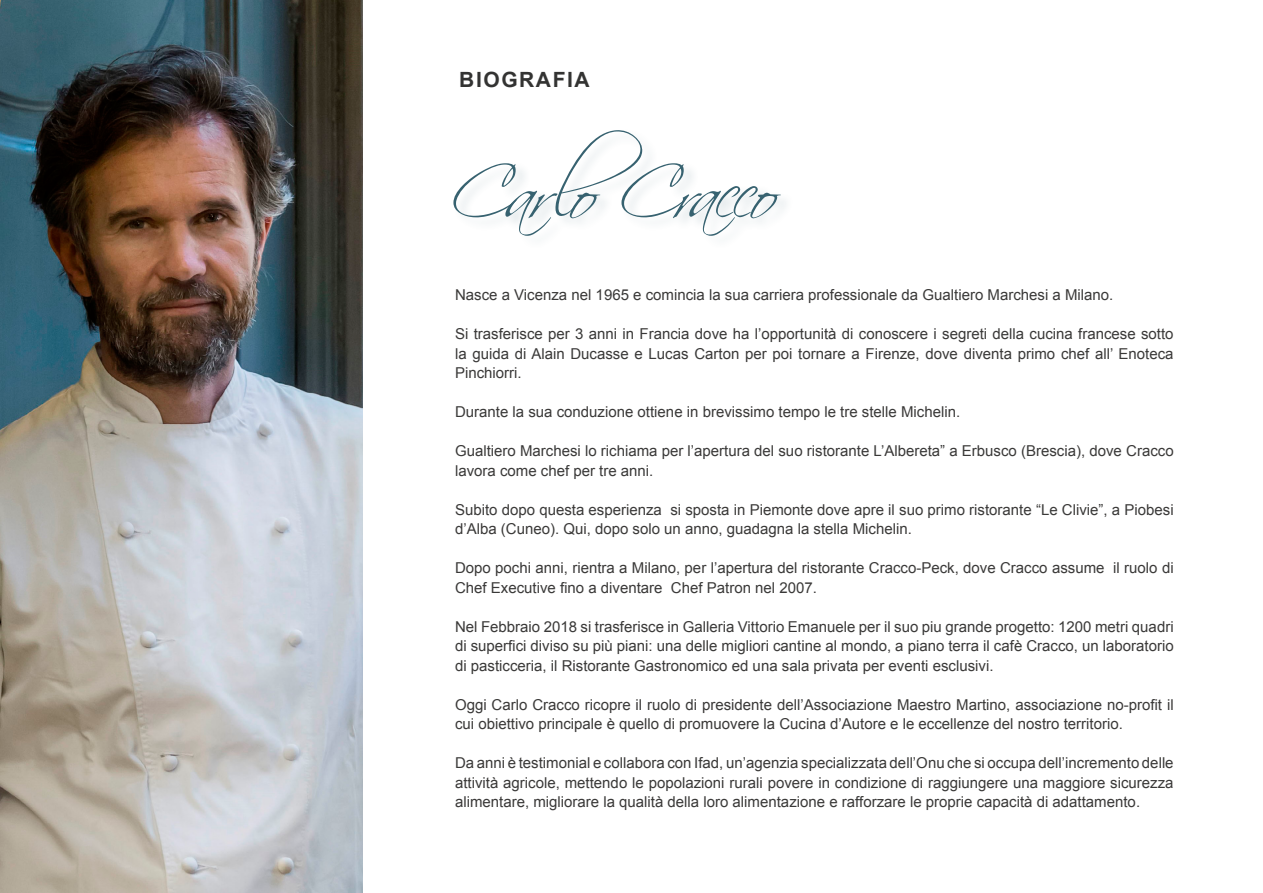
<style>
.page{position:relative;width:1263px;height:893px;background:#fff}
.page>*{position:absolute;margin:0;border:0;box-sizing:border-box;transform-origin:0 0}
.t1{font:72px "Scriptina";letter-spacing:-.12em;color:#376270}
.t2{font:700 21px "Arial";letter-spacing:.075em;color:#333332}
.t3{font:15px/19.5px "Arial";color:#3a3938}
</style>
<div class="page">
<img style="left:0;top:0;width:363px;height:893px">
<h2 class="t2" style="left:459px;top:66px;width:132px">BIOGRAFIA</h2>
<h1 class="t1" style="left:451px;top:150px;width:326px">Car lo Cracco</h1>
<p class="t3" style="left:455px;top:286px;width:660px">Nasce a Vicenza nel 1965 e comincia la sua carriera professionale da Gualtiero Marchesi a Milano.</p>
<p class="t3" style="left:455px;top:325px;width:720px;text-align:justify">Si trasferisce per 3 anni in Francia dove ha l’opportunità di conoscere i segreti della cucina francese sotto la guida di Alain Ducasse e Lucas Carton per poi tornare a Firenze, dove diventa primo chef all’ Enoteca Pinchiorri.</p>
<p class="t3" style="left:455px;top:403px;width:507px">Durante la sua conduzione ottiene in brevissimo tempo le tre stelle Michelin.</p>
<p class="t3" style="left:455px;top:442px;width:720px">Gualtiero Marchesi lo richiama per l’apertura del suo ristorante L’Albereta” a Erbusco (Brescia), dove Cracco lavora come chef per tre anni.</p>
<p class="t3" style="left:455px;top:500px;width:720px">Subito dopo questa esperienza si sposta in Piemonte dove apre il suo primo ristorante “Le Clivie”, a Piobesi d’Alba (Cuneo). Qui, dopo solo un anno, guadagna la stella Michelin.</p>
<p class="t3" style="left:455px;top:559px;width:720px">Dopo pochi anni, rientra a Milano, per l’apertura del ristorante Cracco-Peck, dove Cracco assume il ruolo di<br>Chef Executive fino a diventare Chef Patron nel 2007.</p>
<p class="t3" style="left:455px;top:617px;width:720px;text-align:justify">Nel Febbraio 2018 si trasferisce in Galleria Vittorio Emanuele per il suo piu grande progetto: 1200 metri quadri di superfici diviso su più piani: una delle migliori cantine al mondo, a piano terra il cafè Cracco, un laboratorio di pasticceria, il Ristorante Gastronomico ed una sala privata per eventi esclusivi.</p>
<p class="t3" style="left:455px;top:695px;width:720px">Oggi Carlo Cracco ricopre il ruolo di presidente dell’Associazione Maestro Martino, associazione no-profit il cui obiettivo principale è quello di promuovere la Cucina d’Autore e le eccellenze del nostro territorio.</p>
<p class="t3" style="left:455px;top:754px;width:720px;text-align:justify">Da anni è testimonial e collabora con Ifad, un’agenzia specializzata dell’Onu che si occupa dell’incremento delle attività agricole, mettendo le popolazioni rurali povere in condizione di raggiungere una maggiore sicurezza alimentare, migliorare la qualità della loro alimentazione e rafforzare le proprie capacità di adattamento.</p>
</div>
